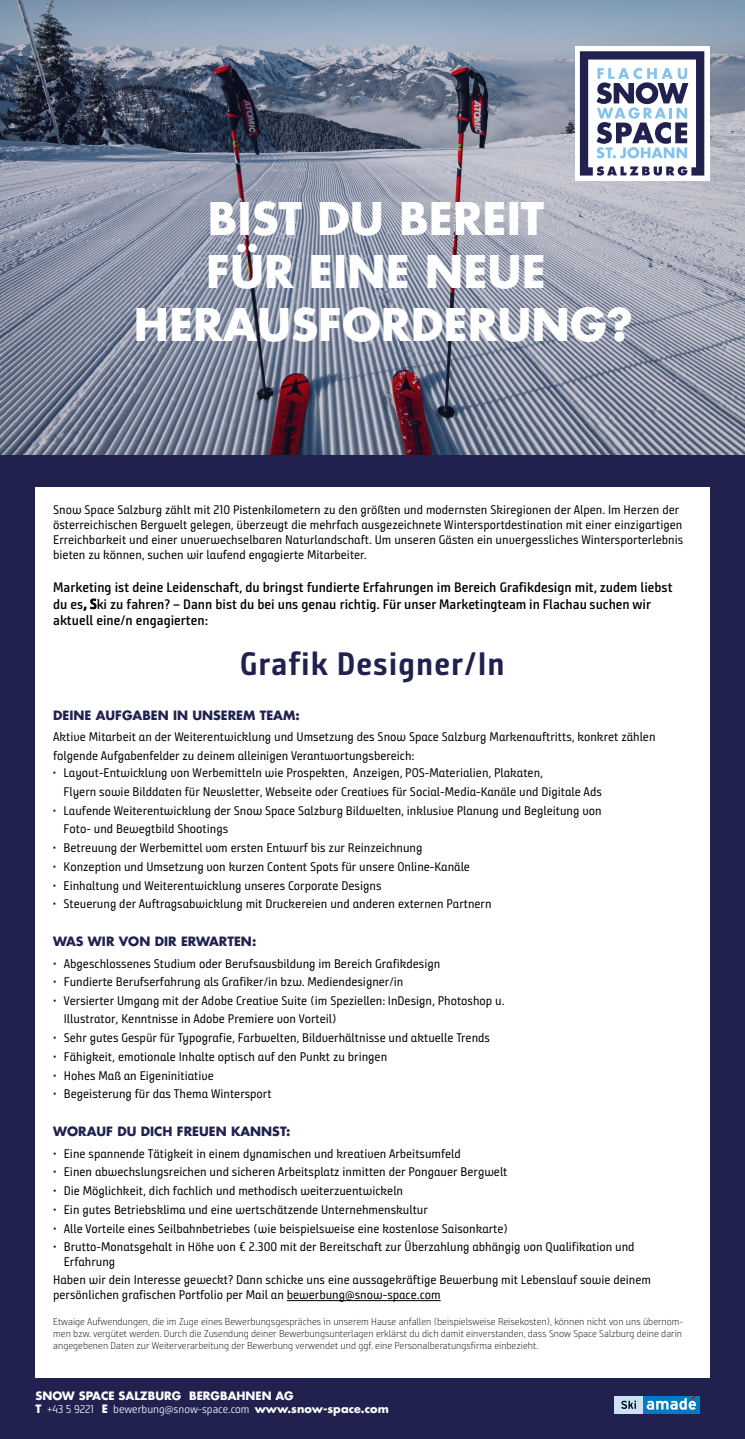
<style>
.page{position:relative;width:745px;height:1439px;background:#fff}
.page>*{position:absolute;margin:0;border:0;box-sizing:border-box;transform-origin:0 0}
.t1{font:700 43.75px/52.5px "Futura Std";color:#fff;text-align:center}
.t2{font:700 32.5px "Bunday Sans";letter-spacing:.03em;color:#212150}
.t3{font:600 13.75px/16.5px "Bunday Sans";color:#000}
.t4{font:12.5px/15px "Bunday Sans Regular Up";color:#000}
.t5{font:700 12.5px "Futura Std";color:#212150}
.t6{font:300 11.25px "Bunday Sans";color:#fff}
.t7{font:700 11.25px "Futura Std";color:#fff}
.t8{font:300 10px/12px "Bunday Sans";color:#000;text-align:justify}
.s1{font-family:"Futura Std";font-weight:700}
</style>
<div class="page">
<div style="left:0;top:455px;width:744px;height:984px;background:#212150"></div>
<div style="left:35px;top:488px;width:674px;height:890px;background:#fff"></div>
<hr style="left:286px;top:1300px;width:154px;height:1px;background:#000">
<svg style="left:0;top:0;width:744px;height:455px;background:#848c9e"></svg>
<div style="left:574px;top:46px;width:135px;height:135px;background:#fff"></div>
<svg style="left:579px;top:51px;width:124px;height:125px"></svg>
<div style="left:614px;top:1396px;width:31px;height:17px;background:#cfe0f5"></div>
<svg style="left:643px;top:1396px;width:56px;height:17px"></svg>
<svg style="left:646px;top:1396px;width:49px;height:13px"></svg>
<svg style="left:621px;top:1400px;width:14px;height:9px"></svg>
<h1 class="t1" style="left:134px;top:192px;width:500px">BIST DU BEREIT<br>FÜR EINE NEUE<br>HERAUSFORDERUNG?</h1>
<p class="t4" style="left:53px;top:502px;width:631px">Snow Space Salzburg zählt mit 210 Pistenkilometern zu den größten und modernsten Skiregionen der Alpen. Im Herzen der österreichischen Bergwelt gelegen, überzeugt die mehrfach ausgezeichnete Wintersportdestination mit einer einzigartigen Erreichbarkeit und einer unverwechselbaren Naturlandschaft. Um unseren Gästen ein unvergessliches Wintersporterlebnis bieten zu können, suchen wir laufend engagierte Mitarbeiter.</p>
<p class="t3" style="left:53px;top:579px;width:620px">Marketing ist deine Leidenschaft, du bringst fundierte Erfahrungen im Bereich Grafikdesign mit, zudem liebst du es, Ski zu fahren? – Dann bist du bei uns genau richtig. Für unser Marketingteam in Flachau suchen wir aktuell eine/n engagierten:</p>
<h2 class="t2" style="left:240px;top:644px;width:266px">Grafik Designer/In</h2>
<p class="t5" style="left:53px;top:707px;width:248px">DEINE AUFGABEN IN UNSEREM TEAM:</p>
<p class="t4" style="left:53px;top:727px;width:603px;line-height:18.8px">Aktive Mitarbeit an der Weiterentwicklung und Umsetzung des Snow Space Salzburg Markenauftritts, konkret zählen folgende Aufgabenfelder zu deinem alleinigen Verantwortungsbereich:</p>
<p class="t4" style="left:64px;top:764px;width:539px;line-height:18.2px;text-indent:-11px">• Layout-Entwicklung von Werbemitteln wie Prospekten, Anzeigen, POS-Materialien, Plakaten,<br>Flyern sowie Bilddaten für Newsletter, Webseite oder Creatives für Social-Media-Kanäle und Digitale Ads</p>
<p class="t4" style="left:64px;top:801px;width:539px;line-height:18.8px;text-indent:-11px">• Laufende Weiterentwicklung der Snow Space Salzburg Bildwelten, inklusive Planung und Begleitung von<br>Foto- und Bewegtbild Shootings</p>
<p class="t4" style="left:53px;top:840px;width:371px">• Betreuung der Werbemittel vom ersten Entwurf bis zur Reinzeichnung</p>
<p class="t4" style="left:53px;top:859px;width:418px">• Konzeption und Umsetzung von kurzen Content Spots für unsere Online-Kanäle</p>
<p class="t4" style="left:53px;top:877px;width:330px">• Einhaltung und Weiterentwicklung unseres Corporate Designs</p>
<p class="t4" style="left:53px;top:896px;width:440px">• Steuerung der Auftragsabwicklung mit Druckereien und anderen externen Partnern</p>
<p class="t5" style="left:53px;top:933px;width:204px">WAS WIR VON DIR ERWARTEN:</p>
<p class="t4" style="left:53px;top:955px;width:388px">• Abgeschlossenes Studium oder Berufsausbildung im Bereich Grafikdesign</p>
<p class="t4" style="left:53px;top:974px;width:351px">• Fundierte Berufserfahrung als Grafiker/in bzw. Mediendesigner/in</p>
<p class="t4" style="left:64px;top:991px;width:442px;line-height:18.4px;text-indent:-11px">• Versierter Umgang mit der Adobe Creative Suite (im Speziellen: InDesign, Photoshop u.<br>Illustrator, Kenntnisse in Adobe Premiere von Vorteil)</p>
<p class="t4" style="left:53px;top:1030px;width:438px">• Sehr gutes Gespür für Typografie, Farbwelten, Bildverhältnisse und aktuelle Trends</p>
<p class="t4" style="left:53px;top:1049px;width:335px">• Fähigkeit, emotionale Inhalte optisch auf den Punkt zu bringen</p>
<p class="t4" style="left:53px;top:1067px;width:162px">• Hohes Maß an Eigeninitiative</p>
<p class="t4" style="left:53px;top:1086px;width:220px">• Begeisterung für das Thema Wintersport</p>
<p class="t5" style="left:53px;top:1123px;width:239px">WORAUF DU DICH FREUEN KANNST:</p>
<p class="t4" style="left:53px;top:1145px;width:409px">• Eine spannende Tätigkeit in einem dynamischen und kreativen Arbeitsumfeld</p>
<p class="t4" style="left:53px;top:1164px;width:455px">• Einen abwechslungsreichen und sicheren Arbeitsplatz inmitten der Pongauer Bergwelt</p>
<p class="t4" style="left:53px;top:1183px;width:351px">• Die Möglichkeit, dich fachlich und methodisch weiterzuentwickeln</p>
<p class="t4" style="left:53px;top:1202px;width:376px">• Ein gutes Betriebsklima und eine wertschätzende Unternehmenskultur</p>
<p class="t4" style="left:53px;top:1220px;width:456px">• Alle Vorteile eines Seilbahnbetriebes (wie beispielsweise eine kostenlose Saisonkarte)</p>
<p class="t4" style="left:64px;top:1239px;width:572px;text-indent:-11px">• Brutto-Monatsgehalt in Höhe von € 2.300 mit der Bereitschaft zur Überzahlung abhängig von Qualifikation und<br>Erfahrung</p>
<p class="t4" style="left:53px;top:1272px;width:599px">Haben wir dein Interesse geweckt? Dann schicke uns eine aussagekräftige Bewerbung mit Lebenslauf sowie deinem persönlichen grafischen Portfolio per Mail an bewerbung@snow-space.com</p>
<p class="t8" style="left:53px;top:1315px;width:631px">Etwaige Aufwendungen, die im Zuge eines Bewerbungsgespräches in unserem Hause anfallen (beispielsweise Reisekosten), können nicht von uns übernom&shy;men bzw. vergütet werden. Durch die Zusendung deiner Bewerbungsunterlagen erklärst du dich damit einverstanden, dass Snow Space Salzburg deine darin angegebenen Daten zur Weiterverarbeitung der Bewerbung verwendet und ggf. eine Personalberatungsfirma einbezieht.</p>
<p class="t7" style="left:35px;top:1388px;width:259px">SNOW SPACE SALZBURG BERGBAHNEN AG</p>
<p class="t6" style="left:35px;top:1402px;width:354px"><span class="s1">T</span> +43 5 9221 <span class="s1">E</span> bewerbung@snow-space.com <span class="s1">www.snow-space.com</span></p>
</div>
